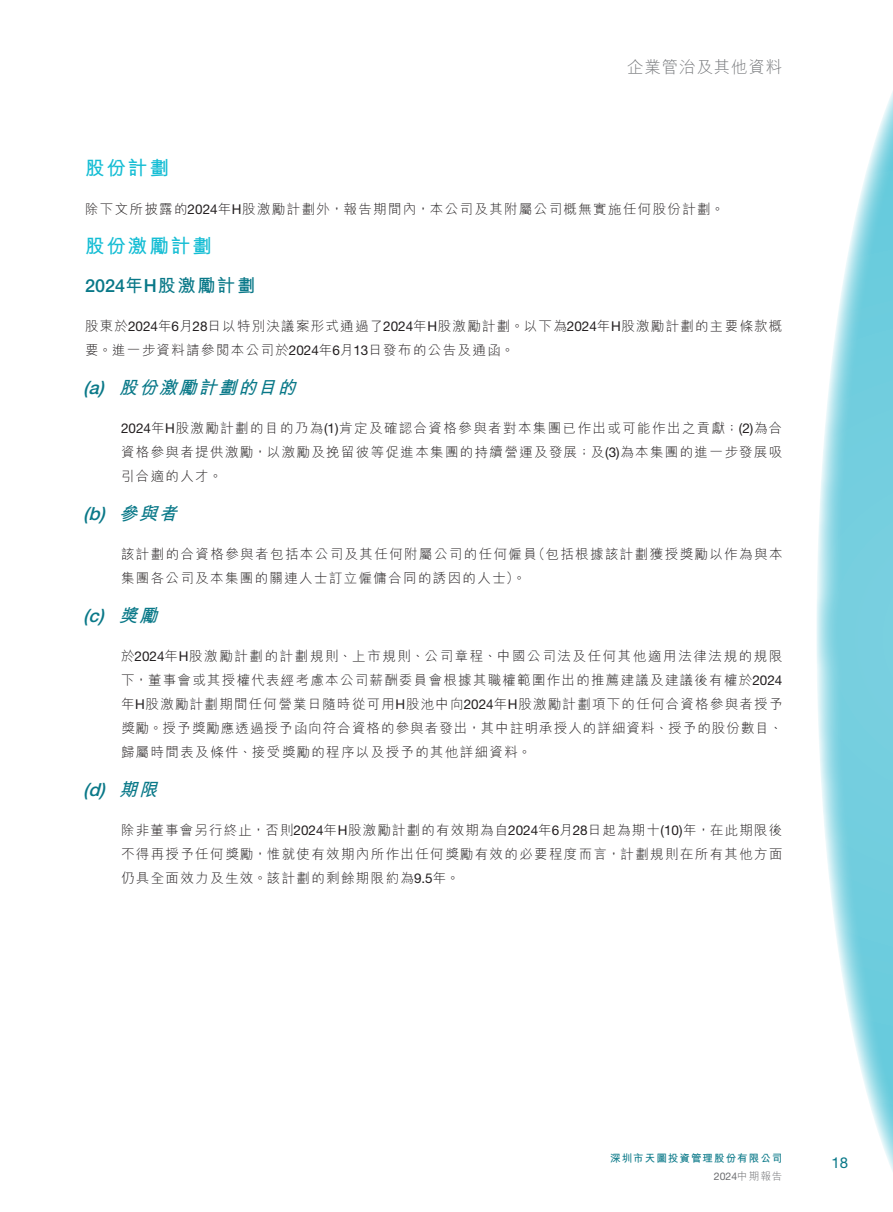
<style>
.page{position:relative;width:893px;height:1212px;background:#fff}
.page>*{position:absolute;margin:0;border:0;box-sizing:border-box;transform-origin:0 0}
._03_H1{font:700 19.5px "M Hei HK";letter-spacing:.1em;color:#14bdd4}
._05_____H3{font:italic 700 18px "M Hei HK";color:#097888}
._05_____H3-2{font:italic 500 18px "Helvetica Neue LT Std";color:#097888}
._04___H2{font:700 18px "M Hei HK";letter-spacing:.1em;color:#097888}
.t1{font:300 16.5px "M Hei HK";letter-spacing:.05em;color:#76787b}
.t2{font:15px "Helvetica Neue LT Std";color:#097888}
._01_Body_Text{font:300 13.5px/24px "M Hei HK";letter-spacing:.1em;color:#231f20;text-align:justify}
.t3{font:700 10.5px "M Hei HK";letter-spacing:.1em;color:#097888}
.t4{font:10.5px "Helvetica Neue LT Std";color:#6c6d70}
.s1{font-family:"Helvetica Neue LT Std";font-weight:400}
.s2{font-family:"Helvetica Neue LT Std";font-weight:500}
.s3{font-family:"M Hei HK";font-weight:300}
</style>
<div class="page">
<svg style="left:816px;top:91px;width:77px;height:1081px"></svg>
<p class="t1" style="left:627px;top:55px;width:157px">企業管治及其他資料</p>
<p class="_03_H1" style="left:85px;top:153px;width:85px">股份計劃</p>
<p class="_01_Body_Text" style="left:85px;top:196px;width:641px">除下文所披露的<span class="s1">2024</span>年<span class="s1">H</span>股激勵計劃外，報告期間內，本公司及其附屬公司概無實施任何股份計劃。</p>
<p class="_03_H1" style="left:85px;top:231px;width:128px">股份激勵計劃</p>
<p class="_04___H2" style="left:85px;top:272px;width:172px"><span class="s2">2024</span>年<span class="s2">H</span>股激勵計劃</p>
<p class="_01_Body_Text" style="left:85px;top:313px;width:699px">股東於<span class="s1">2024</span>年月<span class="s1">6 28</span>日以特別決議案形式通過了<span class="s1">2024</span>年<span class="s1">H</span>股激勵計劃。以下為<span class="s1">2024</span>年<span class="s1">H</span>股激勵計劃的主要條款概要。進一步資料請參閱本公司於<span class="s1">2024</span>年月<span class="s1">6 13</span>日發布的公告及通函。</p>
<p class="_05_____H3" style="left:119px;top:374px;width:184px">股份激勵計劃的目的</p>
<p class="_05_____H3-2" style="left:83px;top:377px;width:22px">a(</p>
<p class="_05_____H3-2" style="left:99px;top:377px;width:7px">)</p>
<p class="_05_____H3-2" style="left:83px;top:503px;width:23px">b(</p>
<p class="_05_____H3-2" style="left:100px;top:503px;width:7px">)</p>
<p class="_05_____H3-2" style="left:83px;top:605px;width:22px">c(</p>
<p class="_05_____H3-2" style="left:99px;top:605px;width:7px">)</p>
<p class="_05_____H3-2" style="left:83px;top:779px;width:23px">d(</p>
<p class="_05_____H3-2" style="left:100px;top:779px;width:7px">)</p>
<p class="_01_Body_Text" style="left:121px;top:415px;width:663px"><span class="s1">2024</span>年<span class="s1">H</span>股激勵計劃的目的乃為 <span class="s1">)1(</span> 肯定及確認合資格參與者對本集團已作出或可能作出之貢獻；<span class="s1">( )2</span> 為合資格參與者提供激勵，以激勵及挽留彼等促進本集團的持續營運及發展；及 <span class="s1">)3(</span> 為本集團的進一步發展吸引合適的人才。</p>
<p class="_05_____H3" style="left:119px;top:500px;width:65px">參與者</p>
<p class="_01_Body_Text" style="left:121px;top:541px;width:417px">該計劃的合資格參與者包括本公司及其任何附屬公司的任何僱員集團各公司及本集團的關連人士訂立僱傭合同的誘因的人士。(</p>
<p class="_05_____H3" style="left:119px;top:602px;width:46px">獎勵</p>
<p class="_01_Body_Text" style="left:532px;top:541px;width:252px">（包括根據該計劃獲授獎勵以作為與本</p>
<p class="_01_Body_Text" style="left:121px;top:643px;width:663px">於<span class="s1">2024</span>年<span class="s1">H</span>股激勵計劃的計劃規則、上市規則、公司章程、中國公司法及任何其他適用法律法規的規限下，董事會或其授權代表經考慮本公司薪酬委員會根據其職權範圍作出的推薦建議及建議後有權於<span class="s1">2024</span>年<span class="s1">H</span>股激勵計劃期間任何營業日隨時從可用<span class="s1">H</span>股池中向<span class="s1">2024</span>年<span class="s1">H</span>股激勵計劃項下的任何合資格參與者授予獎勵。授予獎勵應透過授予函向符合資格的參與者發出，其中註明承授人的詳細資料、授予的股份數目、歸屬時間表及條件、接受獎勵的程序以及授予的其他詳細資料。</p>
<p class="_05_____H3" style="left:119px;top:776px;width:46px">期限</p>
<p class="_01_Body_Text" style="left:121px;top:817px;width:663px">除非董事會另行終止，否則<span class="s1">2024</span>年<span class="s1">H</span>股激勵計劃的有效期為自<span class="s1">2024</span>年月<span class="s1">6 28</span>日起為期十<span class="s1">(10</span> 年<span class="s1">)</span> ，在此期限後不得再授予任何獎勵，惟就使有效期內所作出任何獎勵有效的必要程度而言，計劃規則在所有其他方面仍具全面效力及生效。該計劃的剩餘期限約為<span class="s1">9.5</span>年。</p>
<p class="t3" style="left:610px;top:1150px;width:174px">深圳市天圖投資管理股份有限公司</p>
<p class="t4" style="left:714px;top:1170px;width:70px">2024<span class="s3">中期報告</span></p>
<p class="t2" style="left:831px;top:1154px;width:18px">18</p>
</div>
